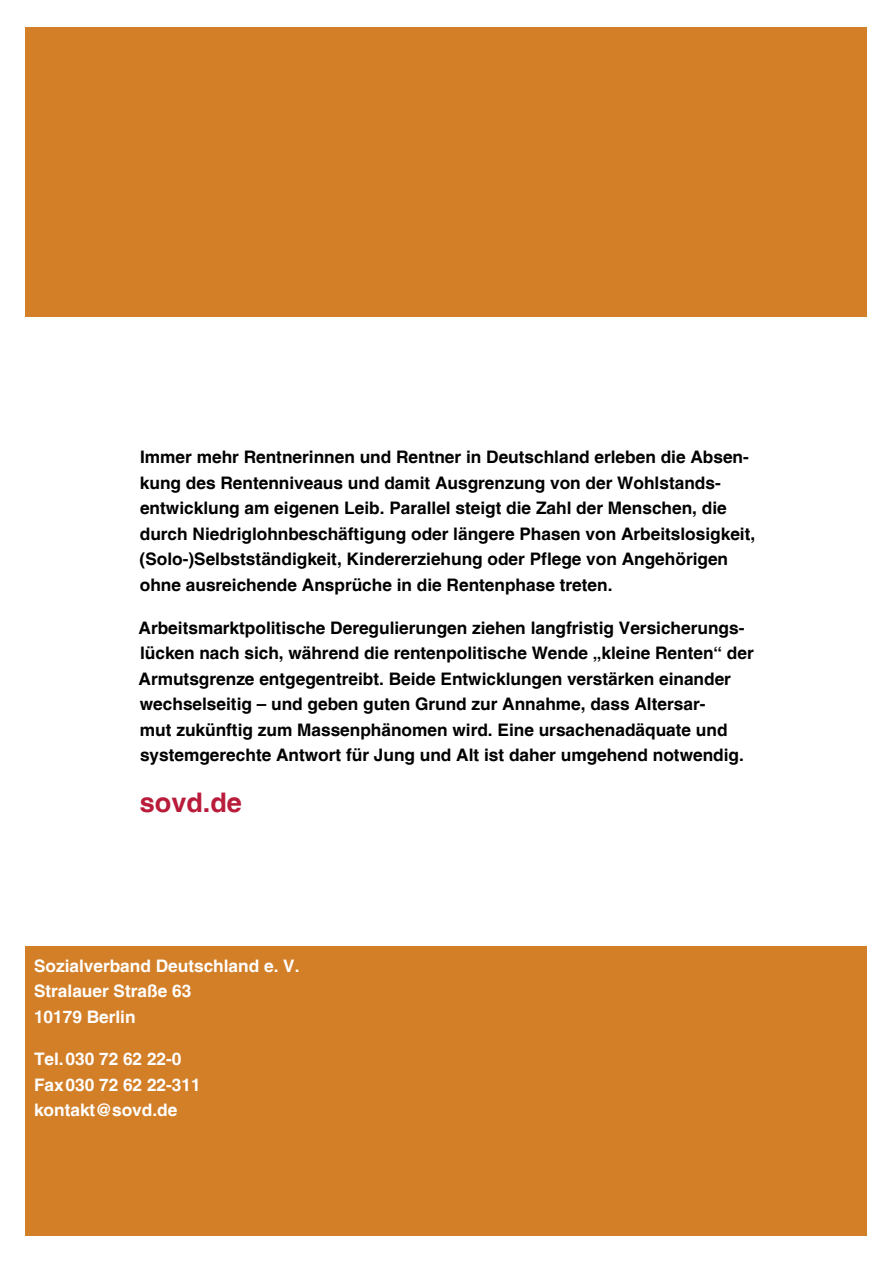
<style>
.page{position:relative;width:893px;height:1263px;background:#fff}
.page>*{position:absolute;margin:0;border:0;box-sizing:border-box;transform-origin:0 0}
.t1{font:700 27px "Helvetica";color:#b91c3b}
.t2{font:700 17.25px/25.5px "Helvetica";color:#000}
.t3{font:700 17.25px/25.5px "Helvetica";color:#fff}
</style>
<div class="page">
<div style="left:26px;top:28px;width:841px;height:289px;background:#d37f27"></div>
<div style="left:26px;top:946px;width:841px;height:289px;background:#d37f27"></div>
<p class="t2" style="left:140px;top:444px;width:617px">Immer mehr Rentnerinnen und Rentner in Deutschland erleben die Absen&shy;kung des Rentenniveaus und damit Ausgrenzung von der Wohlstands&shy;entwicklung am eigenen Leib. Parallel steigt die Zahl der Menschen, die durch Niedriglohnbeschäftigung oder längere Phasen von Arbeitslosigkeit, (Solo-)Selbstständigkeit, Kindererziehung oder Pflege von Angehörigen ohne ausreichende Ansprüche in die Rentenphase treten.</p>
<p class="t2" style="left:139px;top:615px;width:617px">Arbeitsmarktpolitische Deregulierungen ziehen langfristig Versicherungs&shy;lücken nach sich, während die rentenpolitische Wende „kleine Renten“ der Armutsgrenze entgegentreibt. Beide Entwicklungen verstärken einander wechselseitig – und geben guten Grund zur Annahme, dass Altersar-<br>mut zukünftig zum Massenphänomen wird. Eine ursachenadäquate und systemgerechte Antwort für Jung und Alt ist daher umgehend notwendig.</p>
<p class="t1" style="left:140px;top:786px;width:104px">sovd.de</p>
<p class="t3" style="left:34px;top:953px;width:267px">Sozialverband Deutschland e. V.<br>Stralauer Straße 63<br>10179 Berlin</p>
<p class="t3" style="left:34px;top:1046px;width:168px">Tel. 030 72 62 22-0<br>Fax 030 72 62 22-311 kontakt@sovd.de</p>
</div>
